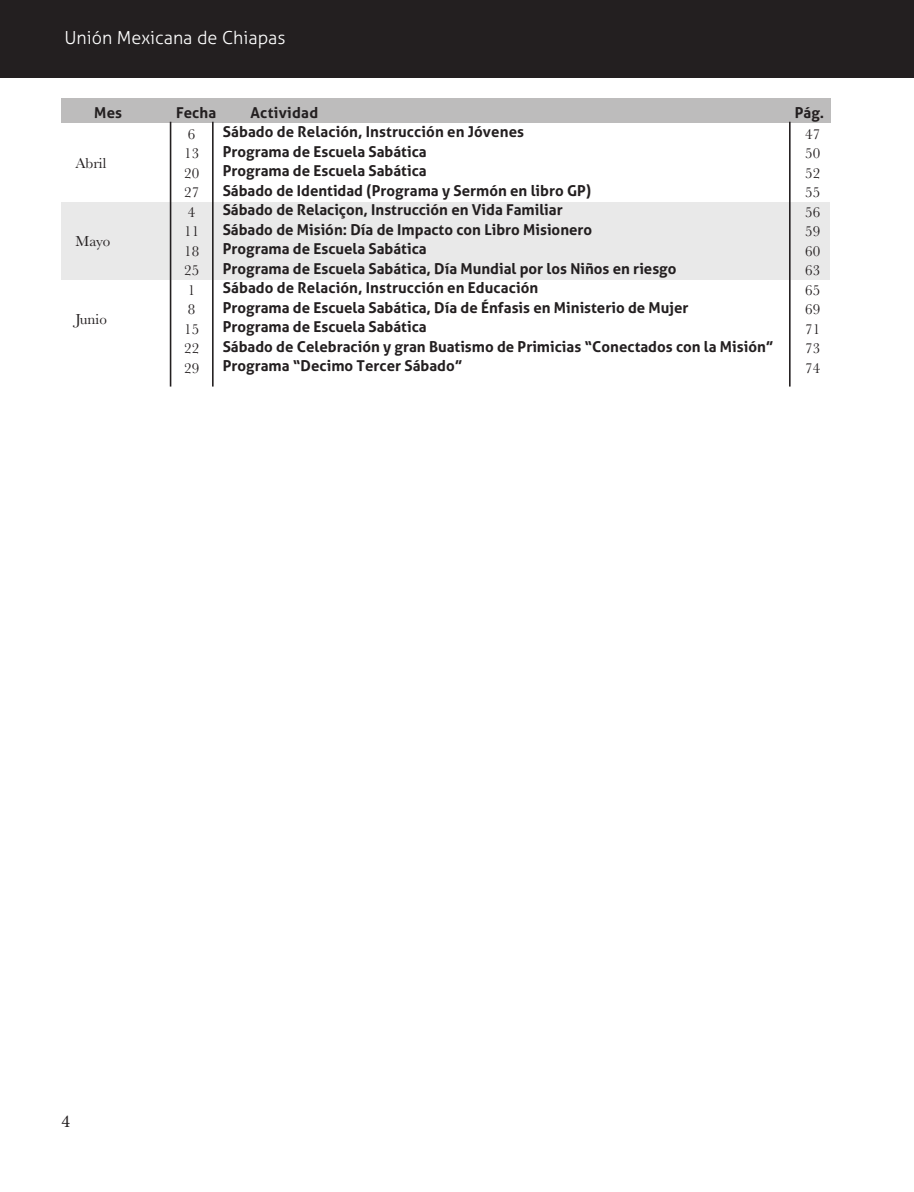
<style>
.page{position:relative;width:914px;height:1192px;background:#fff}
.page>*{position:absolute;margin:0;border:0;box-sizing:border-box;transform-origin:0 0}
.t1{font:300 18px "Aller";color:#fff}
.t2{font:18px "Minion Pro";color:#231f20}
.t3{font:700 15px/19.5px "Aller";color:#231f20}
.t4{font:15px/19.5px "Baskerville";color:#231f20}
</style>
<div class="page">
<div style="left:0;top:0;width:913px;height:78px;background:#231f20"></div>
<div style="left:61px;top:99px;width:769px;height:24px;background:#bdbcbc"></div>
<hr style="left:170px;top:122px;width:1px;height:264px;background:#231f20">
<hr style="left:212px;top:122px;width:1px;height:264px;background:#231f20">
<hr style="left:789px;top:122px;width:1px;height:264px;background:#231f20">
<div style="left:61px;top:202px;width:768px;height:78px;background:#e9e9e9"></div>
<p class="t1" style="left:64px;top:27px;width:223px">Unión Mexicana de Chiapas</p>
<p class="t3" style="left:222px;top:102px;width:552px;text-indent:28px">Actividad<br>Sábado de Relación, Instrucción en Jóvenes<br>Programa de Escuela Sabática<br>Programa de Escuela Sabática<br>Sábado de Identidad (Programa y Sermón en libro GP)<br>Sábado de Relaciçon, Instrucción en Vida Familiar<br>Sábado de Misión: Día de Impacto con Libro Misionero<br>Programa de Escuela Sabática<br>Programa de Escuela Sabática, Día Mundial por los Niños en riesgo<br>Sábado de Relación, Instrucción en Educación<br>Programa de Escuela Sabática, Día de Énfasis en Ministerio de Mujer<br>Programa de Escuela Sabática<br>Sábado de Celebración y gran Buatismo de Primicias “Conectados con la Misión” Programa “Decimo Tercer Sábado”</p>
<p class="t3" style="left:94px;top:102px;width:29px">Mes</p>
<p class="t3" style="left:176px;top:102px;width:42px">Fecha</p>
<p class="t3" style="left:794px;top:102px;width:31px">Pág.</p>
<p class="t4" style="left:75px;top:154px;width:32px">Abril</p>
<p class="t4" style="left:184px;top:124px;width:16px">6<br>13<br>20<br>27<br>4<br>11<br>18<br>25<br>1<br>8<br>15<br>22<br>29</p>
<p class="t4" style="left:804px;top:124px;width:16px;text-align:justify">47<br>50<br>52<br>55<br>56<br>59<br>60<br>63<br>65<br>69<br>71<br>73<br>74</p>
<p class="t4" style="left:75px;top:232px;width:36px">Mayo</p>
<p class="t4" style="left:75px;top:310px;width:33px">Junio</p>
<p class="t2" style="left:61px;top:1109px;width:10px">4</p>
</div>
